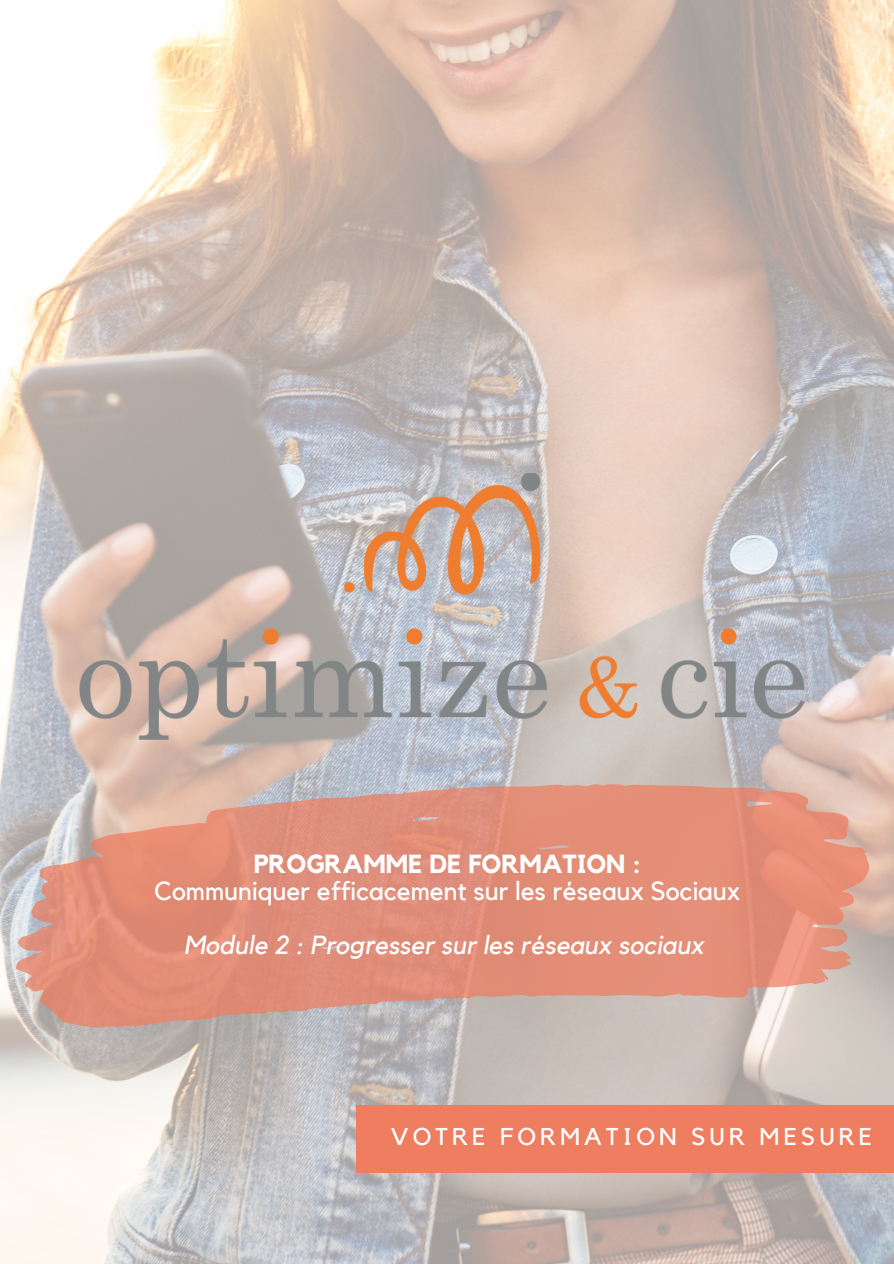
<style>
.page{position:relative;width:894px;height:1264px;background:#fff}
.page>*{position:absolute;margin:0;border:0;box-sizing:border-box;transform-origin:0 0}
.t1{font:26.1px "Kollektif";color:#fff}
.t2{font:italic 26.1px "Kollektif";color:#fff}
.t3{font:700 26.1px "Kollektif";color:#fff}
.t4{font:24.3px "Kollektif";letter-spacing:.17em;color:#fff}
</style>
<div class="page">
<img style="left:0;top:0;width:893px;height:1263px">
<img style="left:79px;top:473px;width:725px;height:276px">
<div style="left:356px;top:1105px;width:537px;height:67px;background:#ef7d60"></div>
<svg style="left:16px;top:784px;width:852px;height:243px;background:#dd9886"></svg>
<p class="t3" style="left:253px;top:851px;width:388px">PROGRAMME DE FORMATION :</p>
<p class="t1" style="left:154px;top:878px;width:587px">Communiquer efficacement sur les réseaux Sociaux</p>
<p class="t2" style="left:184px;top:933px;width:521px">Module 2 : Progresser sur les réseaux sociaux</p>
<p class="t4" style="left:391px;top:1125px;width:482px">VOTRE FORMATION SUR MESURE</p>
</div>
